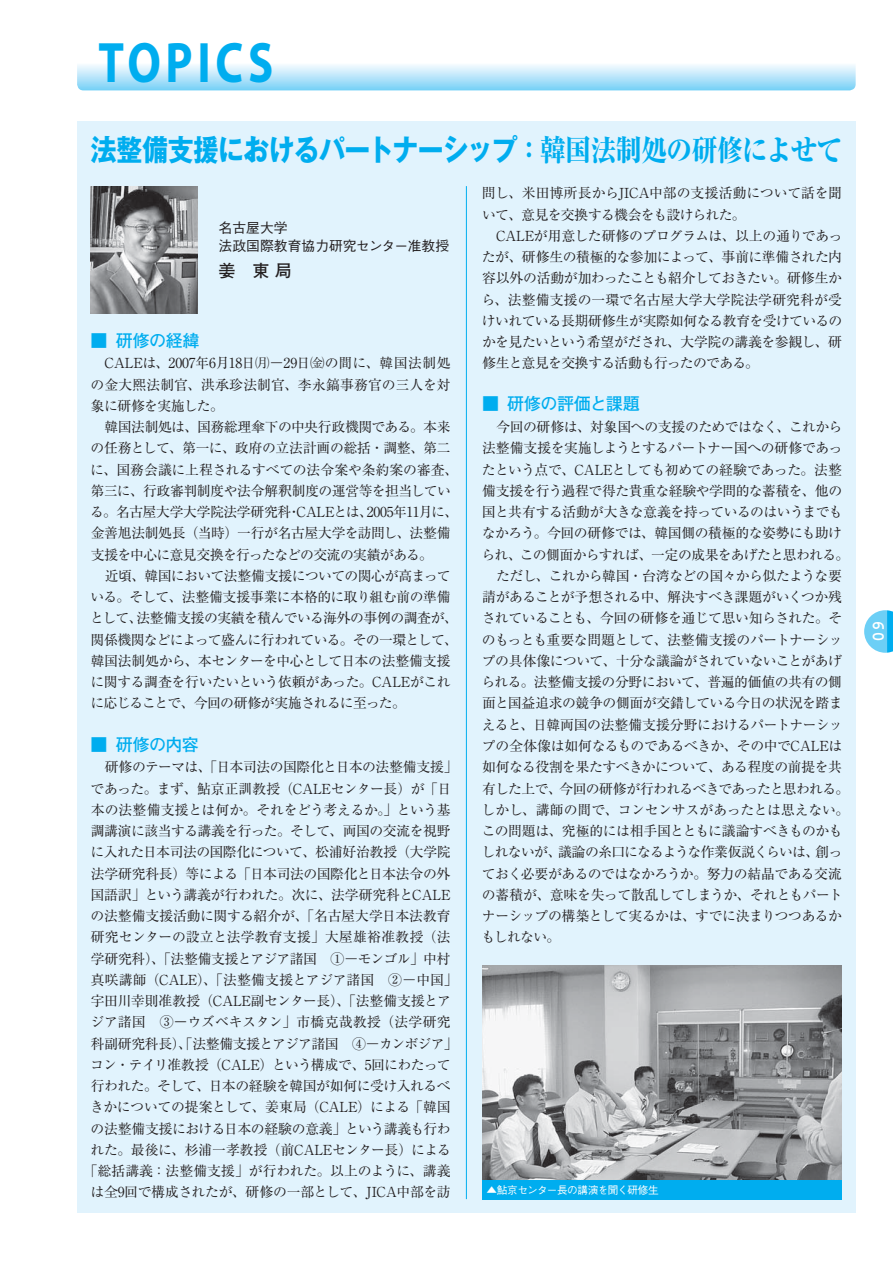
<style>
.page{position:relative;width:893px;height:1263px;background:#fff}
.page>*{position:absolute;margin:0;border:0;box-sizing:border-box;transform-origin:0 0}
.t1{font:700 57.45px "Myriad Pro";letter-spacing:.1em;color:#00adef;scale:.82 1}
.t2{font:29.7px "Gothic MB101 Pro Bold 90 msp RKSJ H";letter-spacing:-.03em;color:#00adef;scale:.87 1}
.t3{font:700 18px "Courier Std";color:#fff}
.t4{font:16.95px "Futo Go B101 Pro Bold 90 msp RKSJ H";letter-spacing:-.025em;color:#00adef}
.t5{font:16.95px "Futo Go B101 Pro Bold 90 msp RKSJ H";color:#231f20}
.t6{font:13.8px/21.3px "Ryumin Pro Regular 90 msp RKSJ H";letter-spacing:-.03em;color:#231f20}
.t7{font:13.8px/18px "Gothic BBB Pro Medium 90 msp RKSJ H";color:#231f20}
.t8{font:10.65px "Gothic BBB Pro Medium 90 msp RKSJ H";letter-spacing:-.05em;color:#fff}
.s1{font-family:"Ryumin Pro Heavy 90 msp RKSJ H"}
.s2{font-family:"Ryumin Pro Light 90 msp RKSJ H"}
</style>
<div class="page">
<div style="left:77px;top:121px;width:778px;height:1092px;background:#e1f3fd"></div>
<svg style="left:77px;top:35px;width:778px;height:55px"></svg>
<svg style="left:864px;top:610px;width:28px;height:43px"></svg>
<hr style="left:466px;top:186px;width:1px;height:1013px;background:#00adef">
<img style="left:91px;top:186px;width:106px;height:128px">
<img style="left:482px;top:965px;width:359px;height:215px">
<div style="left:482px;top:1180px;width:359px;height:19px;background:#00adef"></div>
<h1 class="t1" style="left:98px;top:29px;width:215px">TOPICS</h1>
<h2 class="t2" style="left:91px;top:139px;width:865px">法整備支援におけるパートナーシップ<span class="s1">：韓国法制処の研修によせて</span></h2>
<p class="t7" style="left:218px;top:220px;width:232px">名古屋大学<br>法政国際教育協力研究センター准教授</p>
<p class="t5" style="left:218px;top:264px;width:75px">姜　東 局</p>
<p class="t4" style="left:91px;top:334px;width:110px">■ 研修の経緯</p>
<p class="t6" style="left:90px;top:354px;width:369px">　CALEは、2007年6月18日㈪<span class="s2">―</span>29日㈮の間に、韓国法制処の金大熙法制官、洪承珍法制官、李永鎬事務官の三人を対象に研修を実施した。<br>　韓国法制処は、国務総理傘下の中央行政機関である。本来の任務として、第一に、政府の立法計画の総括・調整、第二に、国務会議に上程されるすべての法令案や条約案の審査、第三に、行政審判制度や法令解釈制度の運営等を担当している。名古屋大学大学院法学研究科・CALEとは、2005年11月に、金善旭法制処長（当時）一行が名古屋大学を訪問し、法整備支援を中心に意見交換を行ったなどの交流の実績がある。<br>　近頃、韓国において法整備支援についての関心が高まっている。そして、法整備支援事業に本格的に取り組む前の準備として、法整備支援の実績を積んでいる海外の事例の調査が、関係機関などによって盛んに行われている。その一環として、韓国法制処から、本センターを中心として日本の法整備支援に関する調査を行いたいという依頼があった。CALEがこれに応じることで、今回の研修が実施されるに至った。</p>
<p class="t4" style="left:91px;top:738px;width:110px">■ 研修の内容</p>
<p class="t6" style="left:84px;top:758px;width:375px;text-align:center">　研修のテーマは、「日本司法の国際化と日本の法整備支援」であった。まず、鮎京正訓教授（CALEセンター長）が「日本の法整備支援とは何か。それをどう考えるか。」という基調講演に該当する講義を行った。そして、両国の交流を視野に入れた日本司法の国際化について、松浦好治教授（大学院法学研究科長）等による「日本司法の国際化と日本法令の外国語訳」という講義が行われた。次に、法学研究科とCALEの法整備支援活動に関する紹介が、「名古屋大学日本法教育研究センターの設立と法学教育支援」大屋雄裕准教授（法学研究科）、「法整備支援とアジア諸国　①<span class="s2">―</span>モンゴル」中村真咲講師（CALE）、「法整備支援とアジア諸国　②<span class="s2">―</span>中国」宇田川幸則准教授（CALE副センター長）、「法整備支援とアジア諸国　③―ウズベキスタン」市橋克哉教授（法学研究科副研究科長）、「法整備支援とアジア諸国　④<span class="s2">―</span>カンボジア」コン・テイリ准教授（CALE）という構成で、5回にわたって行われた。そして、日本の経験を韓国が如何に受け入れるべきかについての提案として、姜東局（CALE）による「韓国の法整備支援における日本の経験の意義」という講義も行われた。最後に、杉浦一孝教授（前CALEセンター長）による「総括講義：法整備支援」が行われた。以上のように、講義は全9回で構成されたが、研修の一部として、JICA中部を訪</p>
<p class="t6" style="left:481px;top:184px;width:362px">問し、米田博所長からJICA中部の支援活動について話を聞いて、意見を交換する機会をも設けられた。<br>　CALEが用意した研修のプログラムは、以上の通りであったが、研修生の積極的な参加によって、事前に準備された内容以外の活動が加わったことも紹介しておきたい。研修生から、法整備支援の一環で名古屋大学大学院法学研究科が受けいれている長期研修生が実際如何なる教育を受けているのかを見たいという希望がだされ、大学院の講義を参観し、研修生と意見を交換する活動も行ったのである。</p>
<p class="t4" style="left:482px;top:398px;width:159px">■ 研修の評価と課題</p>
<p class="t6" style="left:481px;top:418px;width:369px">　今回の研修は、対象国への支援のためではなく、これから法整備支援を実施しようとするパートナー国への研修であったという点で、CALEとしても初めての経験であった。法整備支援を行う過程で得た貴重な経験や学問的な蓄積を、他の国と共有する活動が大きな意義を持っているのはいうまでもなかろう。今回の研修では、韓国側の積極的な姿勢にも助けられ、この側面からすれば、一定の成果をあげたと思われる。　ただし、これから韓国・台湾などの国々から似たような要請があることが予想される中、解決すべき課題がいくつか残されていることも、今回の研修を通じて思い知らされた。そのもっとも重要な問題として、法整備支援のパートナーシップの具体像について、十分な議論がされていないことがあげられる。法整備支援の分野において、普遍的価値の共有の側面と国益追求の競争の側面が交錯している今日の状況を踏まえると、日韓両国の法整備支援分野におけるパートナーシップの全体像は如何なるものであるべきか、その中でCALEは如何なる役割を果たすべきかについて、ある程度の前提を共有した上で、今回の研修が行われるべきであったと思われる。しかし、講師の間で、コンセンサスがあったとは思えない。この問題は、究極的には相手国とともに議論すべきものかもしれないが、議論の糸口になるような作業仮説くらいは、創っておく必要があるのではなかろうか。努力の結晶である交流の蓄積が、意味を失って散乱してしまうか、それともパートナーシップの構築として実るかは、すでに決まりつつあるかもしれない。</p>
<p class="t8" style="left:486px;top:1186px;width:174px">▲鮎京センター長の講演を聞く研修生</p>
<h3 class="t3" style="left:867px;top:642px;width:23px;rotate:-90deg">09</h3>
</div>
